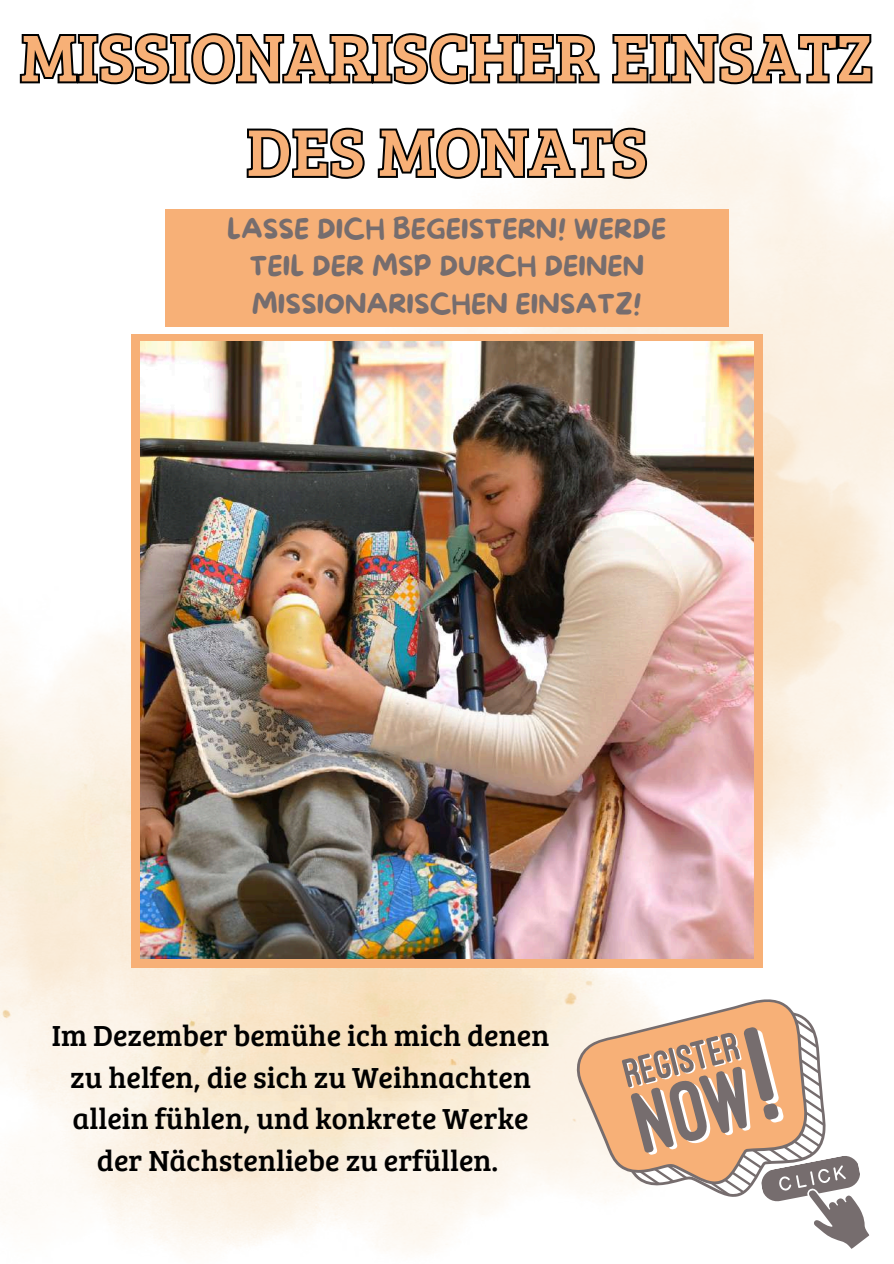
<style>
.page{position:relative;width:894px;height:1264px;background:#fff}
.page>*{position:absolute;margin:0;border:0;box-sizing:border-box;transform-origin:0 0}
.t1{font:68.1px/94.5px "Bree Serif";color:#f7b077;text-align:center}
.t2{font:30px/41.7px "Bree Serif";color:#000;text-align:center}
.t3{font:27px/37.2px "More Sugar";color:#766d6e;text-align:center}
</style>
<div class="page">
<svg style="left:569px;top:992px;width:232px;height:214px"></svg>
<svg style="left:621px;top:1015px;width:249px;height:234px"></svg>
<div style="left:131px;top:334px;width:631px;height:634px;background:#f7b077"></div>
<img style="left:141px;top:342px;width:612px;height:616px">
<div style="left:165px;top:209px;width:563px;height:118px;background:#f7b077"></div>
<svg style="left:19px;top:31px;width:854px;height:56px"></svg>
<svg style="left:246px;top:125px;width:403px;height:56px"></svg>
<h1 class="t1" style="left:20px;top:7px;width:853px">MISSIONARISCHER EINSATZ<br>DES MONATS</h1>
<p class="t3" style="left:227px;top:212px;width:440px">LASSE DICH BEGEISTERN! WERDE<br>TEIL DER MSP DURCH DEINEN<br>MISSIONARISCHEN EINSATZ!</p>
<p class="t2" style="left:52px;top:1013px;width:499px">Im Dezember bemühe ich mich denen zu helfen, die sich zu Weihnachten allein fühlen, und konkrete Werke der Nächstenliebe zu erfüllen.</p>
</div>
